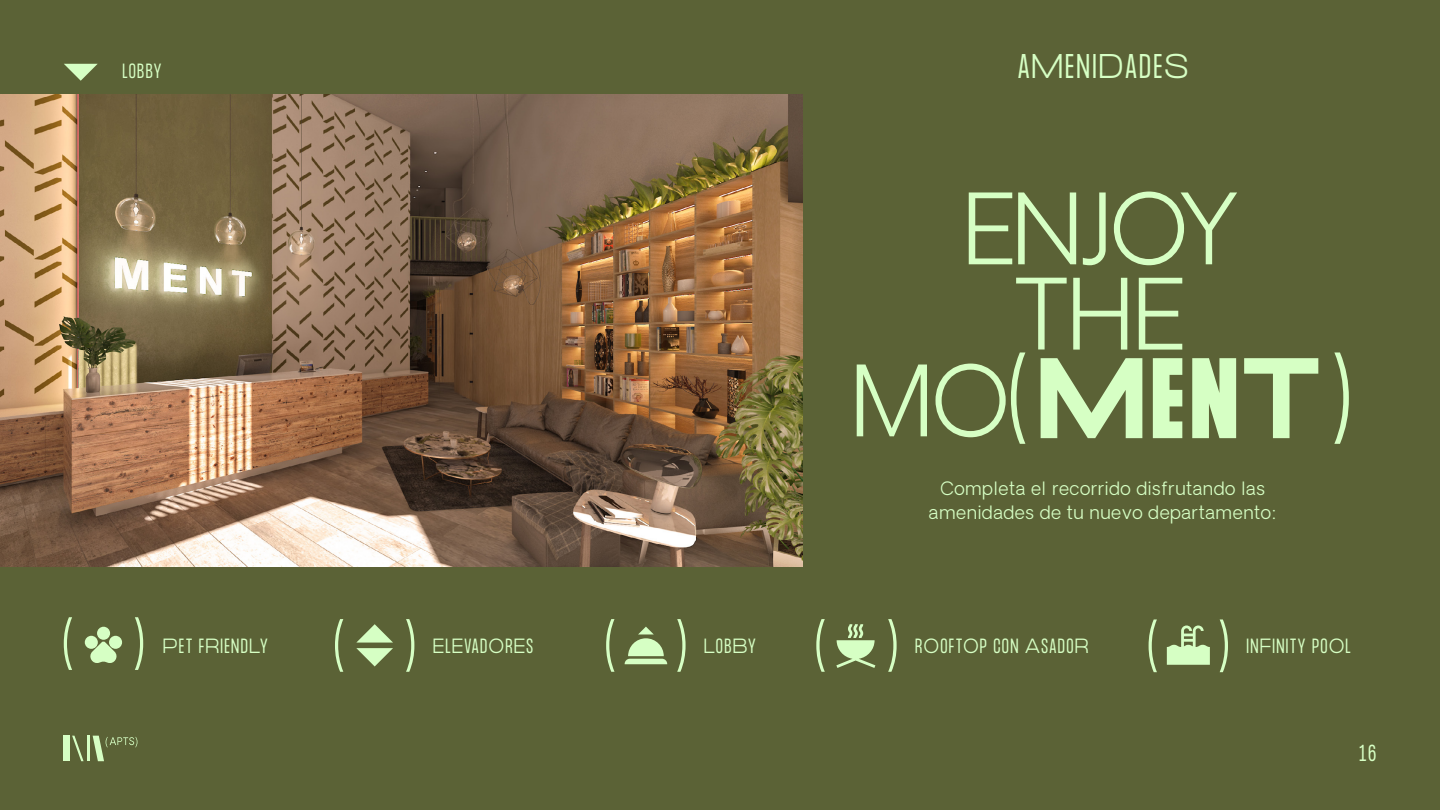
<style>
.page{position:relative;width:1440px;height:810px;background:#5b6236}
.page>*{position:absolute;margin:0;border:0;box-sizing:border-box;transform-origin:0 0}
.t1{font:300 30px "Formula Condensed";color:#d6ffc4}
.t2{font:300 20.25px "Formula Condensed";color:#d6ffc4}
.t3{font:300 18px/24px "Oakes Grotesk";letter-spacing:.03em;color:#d6ffc4;text-align:center}
.t4{font:300 18px "Formula Condensed";letter-spacing:.08em;color:#d6ffc4}
</style>
<div class="page">
<svg style="left:72px;top:736px;width:12px;height:25px"></svg>
<hr style="left:87px;top:736px;width:2px;height:25px;background:#d6ffc4">
<svg style="left:93px;top:736px;width:44px;height:25px"></svg>
<div style="left:64px;top:736px;width:6px;height:25px;background:#d6ffc4"></div>
<img style="left:0;top:94px;width:802px;height:472px">
<svg style="left:356px;top:624px;width:37px;height:42px"></svg>
<svg style="left:335px;top:619px;width:8px;height:53px"></svg>
<svg style="left:406px;top:619px;width:8px;height:53px"></svg>
<svg style="left:625px;top:627px;width:42px;height:37px"></svg>
<svg style="left:606px;top:619px;width:9px;height:53px"></svg>
<svg style="left:677px;top:619px;width:9px;height:53px"></svg>
<svg style="left:816px;top:619px;width:9px;height:53px"></svg>
<svg style="left:888px;top:619px;width:9px;height:53px"></svg>
<svg style="left:836px;top:624px;width:39px;height:44px"></svg>
<svg style="left:1149px;top:619px;width:8px;height:53px"></svg>
<svg style="left:1220px;top:619px;width:8px;height:53px"></svg>
<svg style="left:1167px;top:626px;width:43px;height:39px"></svg>
<svg style="left:88px;top:641px;width:31px;height:22px"></svg>
<div style="left:97px;top:627px;width:13px;height:13px;background:#d6ffc4;border-radius:50%"></div>
<div style="left:109px;top:636px;width:13px;height:13px;background:#d6ffc4;border-radius:50%"></div>
<div style="left:85px;top:636px;width:13px;height:13px;background:#d6ffc4;border-radius:50%"></div>
<svg style="left:64px;top:617px;width:8px;height:53px"></svg>
<svg style="left:135px;top:617px;width:8px;height:53px"></svg>
<svg style="left:969px;top:192px;width:43px;height:72px"></svg>
<svg style="left:1018px;top:192px;width:58px;height:72px"></svg>
<svg style="left:1083px;top:192px;width:23px;height:73px"></svg>
<svg style="left:1114px;top:192px;width:123px;height:73px"></svg>
<svg style="left:857px;top:365px;width:70px;height:71px"></svg>
<svg style="left:936px;top:278px;width:246px;height:166px"></svg>
<svg style="left:1192px;top:358px;width:44px;height:80px;background:#c8edb4"></svg>
<svg style="left:1244px;top:358px;width:74px;height:80px"></svg>
<svg style="left:1334px;top:352px;width:15px;height:92px"></svg>
<svg style="left:64px;top:64px;width:34px;height:17px"></svg>
<p class="t4" style="left:122px;top:60px;width:41px">LOBBY</p>
<h1 class="t1" style="left:1017px;top:49px;width:172px">AMENIDADES</h1>
<p class="t3" style="left:929px;top:477px;width:349px">Completa el recorrido disfrutando las amenidades de tu nuevo departamento:</p>
<p class="t4" style="left:163px;top:635px;width:106px">PET FRIENDLY</p>
<p class="t4" style="left:433px;top:635px;width:102px">ELEVADORES</p>
<p class="t4" style="left:704px;top:635px;width:53px">LOBBY</p>
<p class="t4" style="left:915px;top:635px;width:175px">ROOFTOP CON ASADOR</p>
<p class="t4" style="left:1247px;top:635px;width:106px">INFINITY POOL</p>
<p class="t2" style="left:1359px;top:741px;width:18px">16</p>
</div>
